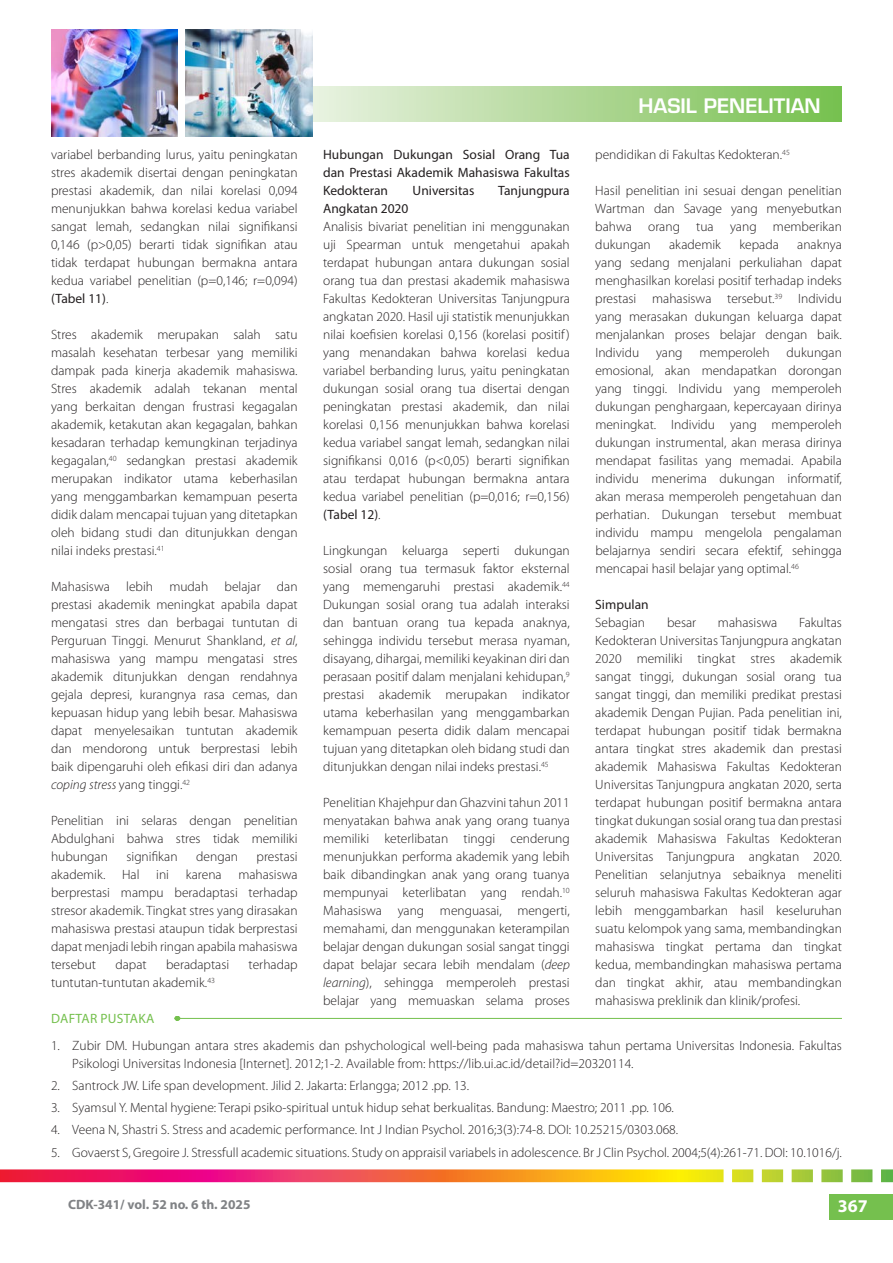
<style>
.page{position:relative;width:893px;height:1263px;background:#fff}
.page>*{position:absolute;margin:0;border:0;box-sizing:border-box;transform-origin:0 0}
.t1{font:600 19.5px "Eurostile LT Std";color:#fff}
.t2{font:700 18px "Myriad Pro";color:#fff}
.t3{font:300 13.5px/18px "Myriad Pro";color:#231f20;text-align:justify}
.t4{font:13.5px/18px "Myriad Pro";color:#231f20;text-align:justify}
.t5{font:700 13.5px "Myriad Pro";color:#808285}
.t6{font:13.5px "Myriad Pro";letter-spacing:.02em;color:#75c04e}
.s1{font-weight:400}
.s2{font-style:italic}
</style>
<div class="page">
<div style="left:829px;top:1194px;width:64px;height:26px;background:#75c04e"></div>
<svg style="left:0;top:1169px;width:893px;height:13px;background:#e87c50"></svg>
<hr style="left:174px;top:1018px;width:668px;height:1px;background:#75c04e">
<svg style="left:312px;top:87px;width:530px;height:34px;background:#afd897"></svg>
<img style="left:186px;top:29px;width:126px;height:107px">
<img style="left:51px;top:29px;width:126px;height:107px">
<p class="t3" style="left:51px;top:146px;width:248px">variabel berbanding lurus, yaitu peningkatan stres akademik disertai dengan peningkatan prestasi akademik, dan nilai korelasi 0,094 menunjukkan bahwa korelasi kedua variabel sangat lemah, sedangkan nilai signifikansi 0,146 (p&gt;0,05) berarti tidak signifikan atau tidak terdapat hubungan bermakna antara kedua variabel penelitian (p=0,146; r=0,094) <span class="s1">(Tabel 11)</span>.</p>
<p class="t3" style="left:51px;top:326px;width:248px">Stres akademik merupakan salah satu masalah kesehatan terbesar yang memiliki dampak pada kinerja akademik mahasiswa.<br>Stres akademik adalah tekanan mental yang berkaitan dengan frustrasi kegagalan akademik, ketakutan akan kegagalan, bahkan kesadaran terhadap kemungkinan terjadinya kegagalan,<sup>40</sup> sedangkan prestasi akademik merupakan indikator utama keberhasilan yang menggambarkan kemampuan peserta didik dalam mencapai tujuan yang ditetapkan oleh bidang studi dan ditunjukkan dengan nilai indeks prestasi.<sup>41</sup></p>
<p class="t3" style="left:51px;top:578px;width:248px">Mahasiswa lebih mudah belajar dan prestasi akademik meningkat apabila dapat mengatasi stres dan berbagai tuntutan di Perguruan Tinggi. Menurut Shankland, <span class="s2">et al</span>, mahasiswa yang mampu mengatasi stres akademik ditunjukkan dengan rendahnya gejala depresi, kurangnya rasa cemas, dan kepuasan hidup yang lebih besar. Mahasiswa dapat menyelesaikan tuntutan akademik dan mendorong untuk berprestasi lebih baik dipengaruhi oleh efikasi diri dan adanya <span class="s2">coping stress</span> yang tinggi.<sup>42</sup></p>
<p class="t3" style="left:51px;top:812px;width:248px">Penelitian ini selaras dengan penelitian Abdulghani bahwa stres tidak memiliki hubungan</p>
<p class="t3" style="left:127px;top:848px;width:53px">signifikan</p>
<p class="t3" style="left:196px;top:848px;width:43px">dengan</p>
<p class="t3" style="left:51px;top:848px;width:248px;text-indent:206px">prestasi akademik. Hal ini karena mahasiswa berprestasi mampu beradaptasi terhadap stresor akademik. Tingkat stres yang dirasakan mahasiswa prestasi ataupun tidak berprestasi dapat menjadi lebih ringan apabila mahasiswa tersebut</p>
<p class="t3" style="left:115px;top:956px;width:33px">dapat</p>
<p class="t3" style="left:166px;top:956px;width:65px">beradaptasi</p>
<p class="t3" style="left:249px;top:956px;width:51px">terhadap</p>
<p class="t3" style="left:51px;top:974px;width:165px">tuntutan-tuntutan akademik.<sup>43</sup></p>
<p class="t4" style="left:323px;top:145px;width:248px">Hubungan Dukungan Sosial Orang Tua dan Prestasi Akademik Mahasiswa Fakultas Kedokteran</p>
<p class="t4" style="left:413px;top:181px;width:63px">Universitas</p>
<p class="t4" style="left:498px;top:181px;width:73px">Tanjungpura</p>
<p class="t4" style="left:323px;top:199px;width:87px">Angkatan 2020</p>
<p class="t3" style="left:323px;top:218px;width:248px">Analisis bivariat penelitian ini menggunakan uji Spearman untuk mengetahui apakah terdapat hubungan antara dukungan sosial orang tua dan prestasi akademik mahasiswa Fakultas Kedokteran Universitas Tanjungpura angkatan 2020. Hasil uji statistik menunjukkan nilai koefisien korelasi 0,156 (korelasi positif ) yang menandakan bahwa korelasi kedua variabel berbanding lurus, yaitu peningkatan dukungan sosial orang tua disertai dengan peningkatan prestasi akademik, dan nilai korelasi 0,156 menunjukkan bahwa korelasi kedua variabel sangat lemah, sedangkan nilai signifikansi 0,016 (p&lt;0,05) berarti signifikan atau terdapat hubungan bermakna antara kedua variabel penelitian (p=0,016; r=0,156) <span class="s1">(Tabel 12)</span>.</p>
<p class="t3" style="left:323px;top:542px;width:248px">Lingkungan keluarga seperti dukungan sosial orang tua termasuk faktor eksternal yang memengaruhi prestasi akademik.<sup>44<br></sup>Dukungan sosial orang tua adalah interaksi dan bantuan orang tua kepada anaknya, sehingga individu tersebut merasa nyaman, disayang, dihargai, memiliki keyakinan diri dan perasaan positif dalam menjalani kehidupan,<sup>9 </sup>prestasi akademik merupakan indikator utama keberhasilan yang menggambarkan kemampuan peserta didik dalam mencapai tujuan yang ditetapkan oleh bidang studi dan ditunjukkan dengan nilai indeks prestasi.<sup>45</sup></p>
<p class="t3" style="left:323px;top:794px;width:248px">Penelitian Khajehpur dan Ghazvini tahun 2011 menyatakan bahwa anak yang orang tuanya memiliki keterlibatan tinggi cenderung menunjukkan performa akademik yang lebih baik dibandingkan anak yang orang tuanya mempunyai keterlibatan yang rendah.<sup>10<br></sup>Mahasiswa yang menguasai, mengerti, memahami, dan menggunakan keterampilan belajar dengan dukungan sosial sangat tinggi dapat belajar secara lebih mendalam (<span class="s2">deep learning</span>), sehingga memperoleh prestasi belajar yang memuaskan selama proses</p>
<h1 class="t1" style="left:639px;top:94px;width:184px">HASIL PENELITIAN</h1>
<p class="t3" style="left:595px;top:146px;width:196px">pendidikan di Fakultas Kedokteran.<sup>45</sup></p>
<p class="t3" style="left:595px;top:182px;width:248px">Hasil penelitian ini sesuai dengan penelitian Wartman dan Savage yang menyebutkan bahwa orang tua yang memberikan dukungan</p>
<p class="t3" style="left:595px;top:236px;width:248px;text-indent:202px">anaknya yang sedang menjalani perkuliahan dapat menghasilkan korelasi positif terhadap indeks prestasi mahasiswa tersebut.<sup>39</sup> Individu yang merasakan dukungan keluarga dapat menjalankan proses belajar dengan baik.<br>Individu yang memperoleh dukungan emosional, akan mendapatkan dorongan yang tinggi. Individu yang memperoleh dukungan penghargaan, kepercayaan dirinya meningkat. Individu yang memperoleh dukungan instrumental, akan merasa dirinya mendapat fasilitas yang memadai. Apabila individu menerima dukungan informatif, akan merasa memperoleh pengetahuan dan perhatian. Dukungan tersebut membuat individu mampu mengelola pengalaman belajarnya sendiri secara efektif, sehingga mencapai hasil belajar yang optimal.<sup>46</sup></p>
<p class="t4" style="left:595px;top:595px;width:55px">Simpulan</p>
<p class="t3" style="left:595px;top:614px;width:51px">Sebagian</p>
<p class="t3" style="left:667px;top:614px;width:31px">besar</p>
<p class="t3" style="left:718px;top:614px;width:61px">mahasiswa</p>
<p class="t3" style="left:669px;top:236px;width:53px">akademik</p>
<p class="t3" style="left:739px;top:236px;width:41px">kepada</p>
<p class="t3" style="left:595px;top:614px;width:248px;text-indent:204px">Fakultas Kedokteran Universitas Tanjungpura angkatan 2020 memiliki tingkat stres akademik sangat tinggi, dukungan sosial orang tua sangat tinggi, dan memiliki predikat prestasi akademik Dengan Pujian. Pada penelitian ini, terdapat hubungan positif tidak bermakna antara tingkat stres akademik dan prestasi akademik Mahasiswa Fakultas Kedokteran Universitas Tanjungpura angkatan 2020, serta terdapat hubungan positif bermakna antara tingkat dukungan sosial orang tua dan prestasi akademik Mahasiswa Fakultas Kedokteran Universitas Tanjungpura angkatan 2020.<br>Penelitian selanjutnya sebaiknya meneliti seluruh mahasiswa Fakultas Kedokteran agar lebih menggambarkan hasil keseluruhan suatu kelompok yang sama, membandingkan mahasiswa tingkat pertama dan tingkat kedua, membandingkan mahasiswa pertama dan tingkat akhir, atau membandingkan mahasiswa preklinik dan klinik/profesi.</p>
<p class="t6" style="left:51px;top:1010px;width:105px">DAFTAR PUSTAKA</p>
<p class="t3" style="left:72px;top:1036px;width:771px;text-indent:-21px">1. Zubir DM. Hubungan antara stres akademis dan pshychological well-being pada mahasiswa tahun pertama Universitas Indonesia. Fakultas<br>Psikologi Universitas Indonesia [Internet]. 2012;1-2. Available from: https://lib.ui.ac.id/detail?id=20320114.</p>
<p class="t3" style="left:51px;top:1076px;width:420px">2. Santrock JW. Life span development. Jilid 2. Jakarta: Erlangga; 2012 .pp. 13.</p>
<p class="t3" style="left:51px;top:1099px;width:624px">3. Syamsul Y. Mental hygiene: Terapi psiko-spiritual untuk hidup sehat berkualitas. Bandung: Maestro; 2011 .pp. 106.</p>
<p class="t3" style="left:51px;top:1121px;width:629px">4. Veena N, Shastri S. Stress and academic performance. Int J Indian Psychol. 2016;3(3):74-8. DOI: 10.25215/0303.068.</p>
<p class="t3" style="left:51px;top:1143px;width:792px">5. Govaerst S, Gregoire J. Stressfull academic situations. Study on appraisil variabels in adolescence. Br J Clin Psychol. 2004;5(4):261-71. DOI: 10.1016/j.</p>
<p class="t5" style="left:68px;top:1196px;width:184px">CDK-341/ vol. 52 no. 6 th. 2025</p>
<h2 class="t2" style="left:838px;top:1194px;width:31px">367</h2>
</div>
